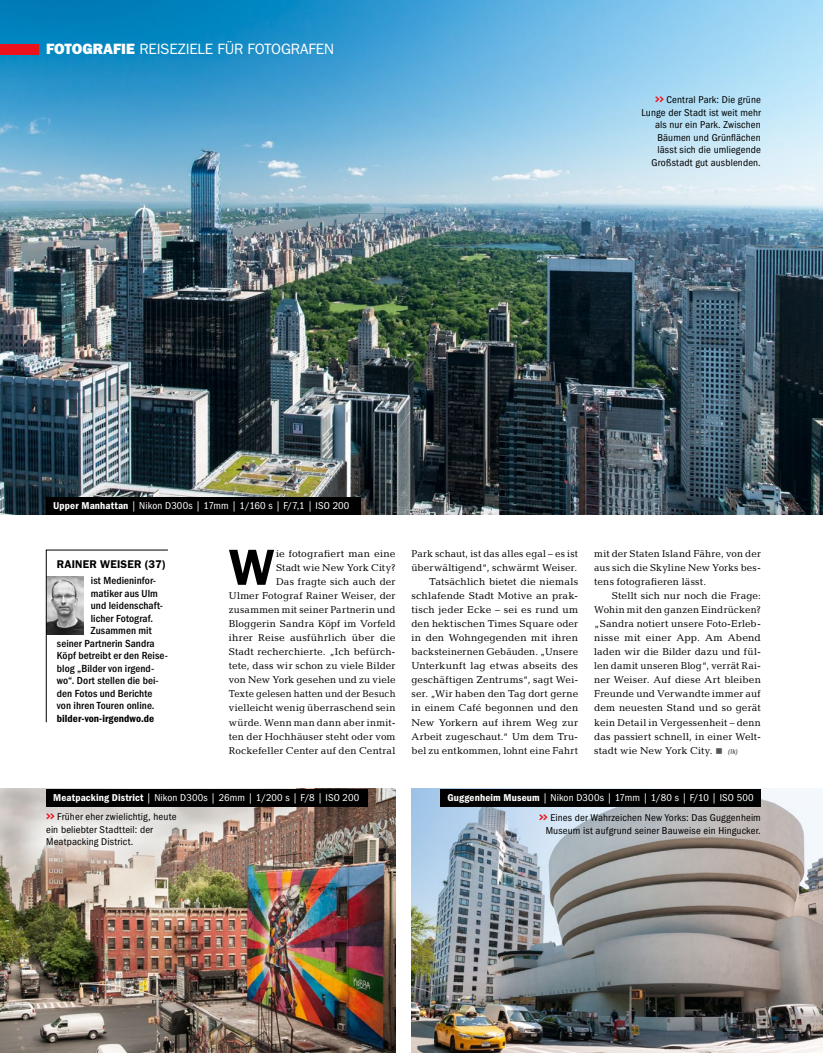
<style>
.page{position:relative;width:823px;height:1053px;background:#fff}
.page>*{position:absolute;margin:0;border:0;box-sizing:border-box;transform-origin:0 0}
.t1{font:600 51px "ITC Franklin Gothic Std";color:#000}
.t2{font:15px "ITC Franklin Gothic Std";letter-spacing:-.015em;color:#fff}
.t3{font:600 11.25px "ITC Franklin Gothic Std";letter-spacing:.015em;color:#000}
.t4{font:500 condensed 10.62px "ITC Franklin Gothic Std";letter-spacing:.005em;color:#000;scale:1.04 1}
.t5{font:10.62px "ITC Franklin Gothic Std Dm Cd";letter-spacing:.005em;color:#000;scale:1.04 1}
.t6{font:condensed 10.25px/12.5px "ITC Franklin Gothic Std";letter-spacing:.015em;color:#000;text-align:right;scale:1.05 1}
.t7{font:condensed 10.25px "ITC Franklin Gothic Std";letter-spacing:.01em;color:#fff;scale:1.05 1}
.t8{font:10px/14px "Candida Std";letter-spacing:.015em;color:#000;text-align:right}
.t9{font:italic 500 condensed 7.5px "ITC Franklin Gothic Std";color:#575654}
.s1{font-family:"ITC Franklin Gothic Std Hvy"}
.s2{font-family:"ITC Franklin Gothic Std Dm Cd";font-stretch:normal}
.s3{font-family:"Delicious";font-weight:700;font-stretch:normal;font-size:15px;color:#ec111a}
</style>
<div class="page">
<img style="left:0;top:788px;width:395px;height:264px">
<img style="left:411px;top:788px;width:411px;height:264px">
<img style="left:0;top:0;width:822px;height:514px">
<div style="left:46px;top:496px;width:314px;height:18px;background:#000"></div>
<div style="left:440px;top:788px;width:320px;height:18px;background:#000"></div>
<div style="left:9px;top:789px;width:190px;height:95px;background:#fff;opacity:.75"></div>
<svg style="left:46px;top:549px;width:122px;height:173px"></svg>
<div style="left:46px;top:788px;width:321px;height:18px;background:#000"></div>
<div style="left:0;top:44px;width:39px;height:10px;background:#ec111a"></div>
<h2 class="t2" style="left:46px;top:41px;width:289px"><span class="s1">FOTOGRAFIE</span> REISEZIELE FÜR FOTOGRAFEN</h2>
<p class="t7" style="left:53px;top:500px;width:283px"><span class="s2">Upper Manhattan</span> | Nikon D300s | 17mm | 1/160 s | F/7,1 | ISO 200</p>
<p class="t6" style="left:641px;top:94px;width:115px"><span class="s3">&gt;&gt;</span> Central Park: Die grüne<br>Lunge der Stadt ist weit mehr als nur ein Park. Zwischen<br>Bäumen und Grünflächen lässt sich die umliegende<br>Großstadt gut ausblenden.</p>
<p class="t3" style="left:57px;top:557px;width:111px">RAINER WEISER (37)</p>
<p class="t4" style="left:91px;top:574px;width:64px">ist Medieninfor-</p>
<p class="t4" style="left:91px;top:587px;width:66px">matiker aus Ulm</p>
<p class="t4" style="left:91px;top:599px;width:71px">und leidenschaft-</p>
<p class="t4" style="left:91px;top:612px;width:61px">licher Fotograf.</p>
<p class="t4" style="left:91px;top:624px;width:60px">Zusammen mit</p>
<p class="t4" style="left:57px;top:637px;width:95px">seiner Partnerin Sandra</p>
<p class="t4" style="left:57px;top:649px;width:108px">Köpf betreibt er den Reise-</p>
<p class="t4" style="left:57px;top:662px;width:95px">blog „Bilder von irgend-</p>
<p class="t4" style="left:57px;top:674px;width:99px">wo“. Dort stellen die bei-</p>
<p class="t4" style="left:57px;top:687px;width:93px">den Fotos und Berichte</p>
<p class="t4" style="left:57px;top:699px;width:95px">von ihren Touren online.</p>
<p class="t5" style="left:57px;top:712px;width:95px">bilder-von-irgendwo.de</p>
<p class="t8" style="left:229px;top:546px;width:168px">ie fotografiert man eine<br>Stadt wie New York City?<br>Das fragte sich auch der<br>Ulmer Fotograf Rainer Weiser, der zusammen mit seiner Partnerin und<br>Bloggerin Sandra Köpf im Vorfeld ihrer Reise ausführlich über die<br>Stadt recherchierte. „Ich befürch&shy;tete, dass wir schon zu viele Bilder von New York gesehen und zu viele<br>Texte gelesen hatten und der Besuch vielleicht wenig überraschend sein würde. Wenn man dann aber inmit&shy;ten der Hochhäuser steht oder vom<br>Rockefeller Center auf den Central</p>
<p class="t8" style="left:411px;top:546px;width:168px">Park schaut, ist das alles egal – es ist überwältigend“, schwärmt Weiser.<br>Tatsächlich bietet die niemals schlafende Stadt Motive an prak&shy;tisch jeder Ecke – sei es rund um den hektischen Times Square oder in den Wohngegenden mit ihren backsteinernen Gebäuden. „Unsere<br>Unterkunft lag etwas abseits des geschäftigen Zentrums“, sagt Wei&shy;ser. „Wir haben den Tag dort gerne in einem Café begonnen und den<br>New Yorkern auf ihrem Weg zur<br>Arbeit zugeschaut.“ Um dem Tru&shy;bel zu entkommen, lohnt eine Fahrt</p>
<p class="t8" style="left:594px;top:546px;width:168px;text-align:justify">mit der Staten Island Fähre, von der aus sich die Skyline New Yorks bes&shy;tens fotografieren lässt.</p>
<h1 class="t1" style="left:229px;top:537px;width:47px">W</h1>
<p class="t8" style="left:594px;top:588px;width:168px;text-align:justify;text-indent:18px">Stellt sich nur noch die Frage:<br>Wohin mit den ganzen Eindrücken? „Sandra notiert unsere Foto-Erleb&shy;nisse mit einer App. Am Abend laden wir die Bilder dazu und fül&shy;len damit unseren Blog“, verrät Rai&shy;ner Weiser. Auf diese Art bleiben Freunde und Verwandte immer auf dem neuesten Stand und so gerät kein Detail in Vergessenheit – denn das passiert schnell, in einer Welt&shy;stadt wie New York City.</p>
<p class="t9" style="left:727px;top:747px;width:11px">(lk)</p>
<p class="t7" style="left:53px;top:792px;width:293px"><span class="s2">Meatpacking District</span> | Nikon D300s | 26mm | 1/200 s | F/8 | ISO 200</p>
<p class="t7" style="left:447px;top:792px;width:293px"><span class="s2">Guggenheim Museum</span> | Nikon D300s | 17mm | 1/80 s | F/10 | ISO 500</p>
<p class="t6" style="left:46px;top:810px;width:126px;text-align:left"><span class="s3">&gt;&gt;</span> Früher eher zwielichtig, heute ein beliebter Stadtteil: der<br>Meatpacking District.</p>
<p class="t6" style="left:539px;top:811px;width:212px"><span class="s3">&gt;&gt;</span> Eines der Wahrzeichen New Yorks: Das Guggenheim<br>Museum ist aufgrund seiner Bauweise ein Hingucker.</p>
</div>
